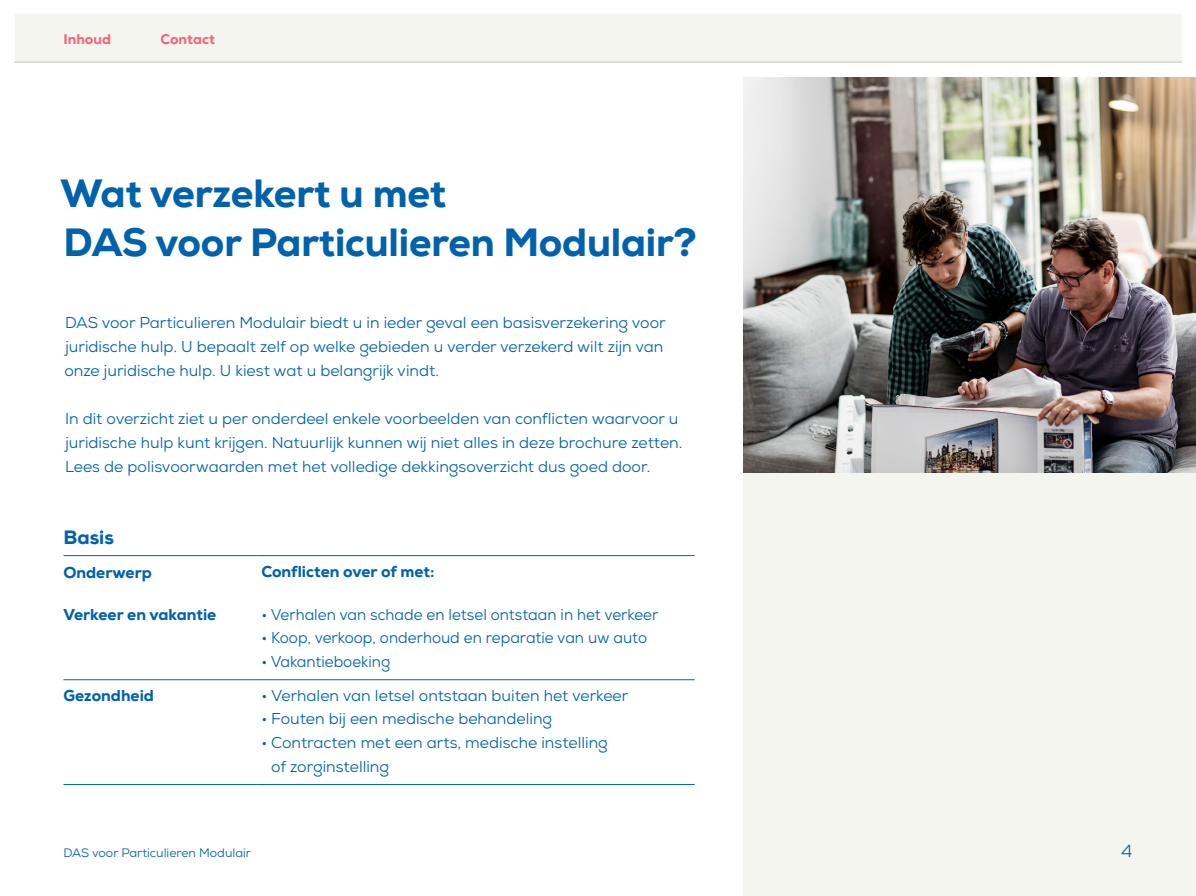
<style>
.page{position:relative;width:1196px;height:896px;background:#fff}
.page>*{position:absolute;margin:0;border:0;box-sizing:border-box;transform-origin:0 0}
.t1{font:800 39.38px/48.1px "Nexa";letter-spacing:-.005em;color:#0062ac}
.t2{font:800 19.25px "Nexa";color:#0062ac}
.t3{font:17.5px "Nexa";color:#0062ac}
.t4{font:15.75px/24.1px "Nexa";color:#0062ac}
.t5{font:15.75px/23.6px "Nexa";color:#0062ac;scale:.96 1}
.t6{font:800 15.75px "Nexa";color:#0062ac}
.t7{font:800 14px "Nexa";color:#f86476}
.t8{font:12.25px "Nexa";color:#0062ac}
</style>
<div class="page">
<div style="left:15px;top:15px;width:1165px;height:48px;background:#f5f5f0"></div>
<hr style="left:15px;top:61px;width:1165px;height:2px;background:#deddd9">
<div style="left:743px;top:78px;width:452px;height:818px;background:#f5f5f0"></div>
<img style="left:743px;top:78px;width:452px;height:394px">
<hr style="left:63px;top:784px;width:195px;height:1px;background:#0062ac">
<hr style="left:258px;top:784px;width:436px;height:1px;background:#0062ac">
<hr style="left:63px;top:555px;width:195px;height:1px;background:#0062ac">
<hr style="left:258px;top:555px;width:436px;height:1px;background:#0062ac">
<hr style="left:63px;top:679px;width:195px;height:1px;background:#0062ac">
<hr style="left:258px;top:679px;width:436px;height:1px;background:#0062ac">
<p class="t7" style="left:63px;top:30px;width:49px">Inhoud</p>
<p class="t7" style="left:161px;top:30px;width:56px">Contact</p>
<h1 class="t1" style="left:61px;top:170px;width:637px">Wat verzekert u met<br>DAS voor Particulieren Modulair?</h1>
<p class="t4" style="left:64px;top:310px;width:602px">DAS voor Particulieren Modulair biedt u in ieder geval een basisverzekering voor juridische hulp. U bepaalt zelf op welke gebieden u verder verzekerd wilt zijn van onze juridische hulp. U kiest wat u belangrijk vindt.</p>
<p class="t4" style="left:65px;top:407px;width:619px">In dit overzicht ziet u per onderdeel enkele voorbeelden van conflicten waarvoor u juridische hulp kunt krijgen. Natuurlijk kunnen wij niet alles in deze brochure zetten.<br>Lees de polisvoorwaarden met het volledige dekkingsoverzicht dus goed door.</p>
<p class="t2" style="left:63px;top:525px;width:52px">Basis</p>
<p class="t6" style="left:63px;top:563px;width:90px">Onderwerp</p>
<p class="t6" style="left:261px;top:561px;width:175px">Conflicten over of met:</p>
<p class="t6" style="left:63px;top:604px;width:154px">Verkeer en vakantie</p>
<p class="t5" style="left:261px;top:602px;width:415px">• Verhalen van schade en letsel ontstaan in het verkeer</p>
<p class="t5" style="left:261px;top:626px;width:403px">• Koop, verkoop, onderhoud en reparatie van uw auto</p>
<p class="t5" style="left:261px;top:650px;width:136px">• Vakantieboeking</p>
<p class="t6" style="left:63px;top:685px;width:92px">Gezondheid</p>
<p class="t5" style="left:261px;top:684px;width:384px">• Verhalen van letsel ontstaan buiten het verkeer</p>
<p class="t5" style="left:261px;top:707px;width:304px">• Fouten bij een medische behandeling</p>
<p class="t5" style="left:271px;top:731px;width:352px;text-indent:-10px">• Contracten met een arts, medische instelling of zorginstelling</p>
<p class="t8" style="left:63px;top:845px;width:189px">DAS voor Particulieren Modulair</p>
<p class="t3" style="left:1121px;top:840px;width:13px">4</p>
</div>
